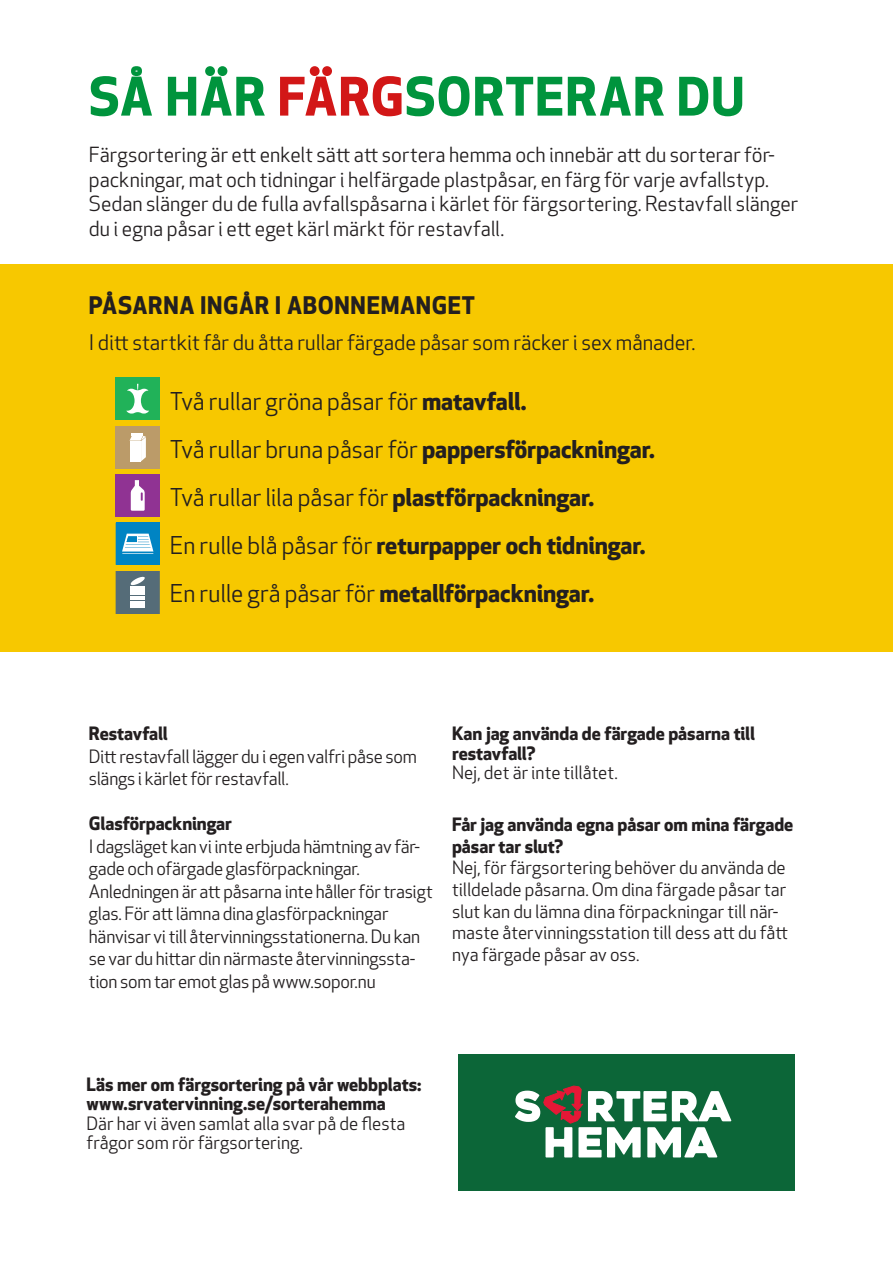
<style>
.page{position:relative;width:893px;height:1263px;background:#fff}
.page>*{position:absolute;margin:0;border:0;box-sizing:border-box;transform-origin:0 0}
.t1{font:700 51.75px "Apex New";letter-spacing:.02em;color:#00943d}
.t2{font:24px "Apex New";color:#231f20}
.t3{font:700 24px "Apex New";letter-spacing:-.005em;color:#231f20}
.t4{font:700 23.7px "Apex New";letter-spacing:.025em;color:#231f20}
.t5{font:21px "Apex New";color:#231f20}
.t6{font:20.4px/24.5px "Apex New";color:#231f20}
.t7{font:18px/22.5px "Apex New";letter-spacing:-.01em;color:#231f20}
.t8{font:700 18px/19.5px "Apex New";letter-spacing:-.005em;color:#231f20}
.s1{color:#d21717}
.s2{font-weight:700}
.s3{font-weight:400}
</style>
<div class="page">
<div style="left:0;top:265px;width:893px;height:387px;background:#f7c800"></div>
<div style="left:116px;top:378px;width:44px;height:42px;background:#21b259"></div>
<svg style="left:126px;top:384px;width:23px;height:30px"></svg>
<div style="left:116px;top:426px;width:44px;height:42px;background:#bb9b69"></div>
<svg style="left:130px;top:433px;width:16px;height:28px"></svg>
<div style="left:116px;top:474px;width:44px;height:42px;background:#903393"></div>
<svg style="left:131px;top:480px;width:14px;height:31px"></svg>
<div style="left:116px;top:523px;width:44px;height:42px;background:#0084c3"></div>
<svg style="left:122px;top:534px;width:31px;height:20px"></svg>
<svg style="left:116px;top:571px;width:44px;height:42px;background:#768992"></svg>
<div style="left:458px;top:1054px;width:336px;height:137px;background:#0c6638"></div>
<svg style="left:515px;top:1086px;width:216px;height:71px"></svg>
<p class="t1" style="left:89px;top:59px;width:657px">SÅ HÄR <span class="s1">FÄRG</span>SORTERAR DU</p>
<p class="t6" style="left:89px;top:143px;width:711px">Färgsortering är ett enkelt sätt att sortera hemma och innebär att du sorterar för&shy;packningar, mat och tidningar i helfärgade plastpåsar, en färg för varje avfallstyp.<br>Sedan slänger du de fulla avfallspåsarna i kärlet för färgsortering. Restavfall slänger du i egna påsar i ett eget kärl märkt för restavfall.</p>
<p class="t4" style="left:89px;top:288px;width:388px">PÅSARNA INGÅR I ABONNEMANGET</p>
<p class="t5" style="left:89px;top:329px;width:608px">I ditt startkit får du åtta rullar färgade påsar som räcker i sex månader.</p>
<p class="t2" style="left:170px;top:386px;width:358px">Två rullar gröna påsar för <span class="s2">matavfall.</span></p>
<p class="t2" style="left:170px;top:434px;width:486px">Två rullar bruna påsar för <span class="s2">pappersförpackningar.</span></p>
<p class="t2" style="left:170px;top:482px;width:426px">Två rullar lila påsar för <span class="s2">plastförpackningar.</span></p>
<p class="t3" style="left:170px;top:528px;width:477px"><span class="s3">En rulle blå påsar för</span> returpapper och tidningar.</p>
<p class="t3" style="left:170px;top:576px;width:426px"><span class="s3">En rulle grå påsar för</span> metallförpackningar.</p>
<p class="t8" style="left:89px;top:723px;width:80px">Restavfall</p>
<p class="t7" style="left:89px;top:745px;width:330px">Ditt restavfall lägger du i egen valfri påse som slängs i kärlet för restavfall.</p>
<p class="t7" style="left:89px;top:812px;width:346px"><span class="s2">Glasförpackningar<br></span>I dagsläget kan vi inte erbjuda hämtning av fär&shy;gade och ofärgade glasförpackningar.<br>Anledningen är att påsarna inte håller för trasigt glas. För att lämna dina glasförpackningar hänvisar vi till återvinningsstationerna. Du kan se var du hittar din närmaste återvinningssta&shy;tion som tar emot glas på www.sopor.nu</p>
<p class="t8" style="left:452px;top:813px;width:343px;line-height:21.6px">Får jag använda egna påsar om mina färgade påsar tar slut?</p>
<p class="t8" style="left:452px;top:723px;width:304px">Kan jag använda de färgade påsarna till restavfall?<br><span class="s3">Nej, det är inte tillåtet.</span></p>
<p class="t7" style="left:452px;top:857px;width:338px;line-height:21.6px">Nej, för färgsortering behöver du använda de tilldelade påsarna. Om dina färgade påsar tar slut kan du lämna dina förpackningar till när&shy;maste återvinningsstation till dess att du fått nya färgade påsar av oss.</p>
<p class="t8" style="left:86px;top:1073px;width:337px">Läs mer om färgsortering på vår webbplats: www.srvatervinning.se/sorterahemma</p>
<p class="t7" style="left:86px;top:1113px;width:320px;line-height:19.5px">Där har vi även samlat alla svar på de flesta frågor som rör färgsortering.</p>
</div>
